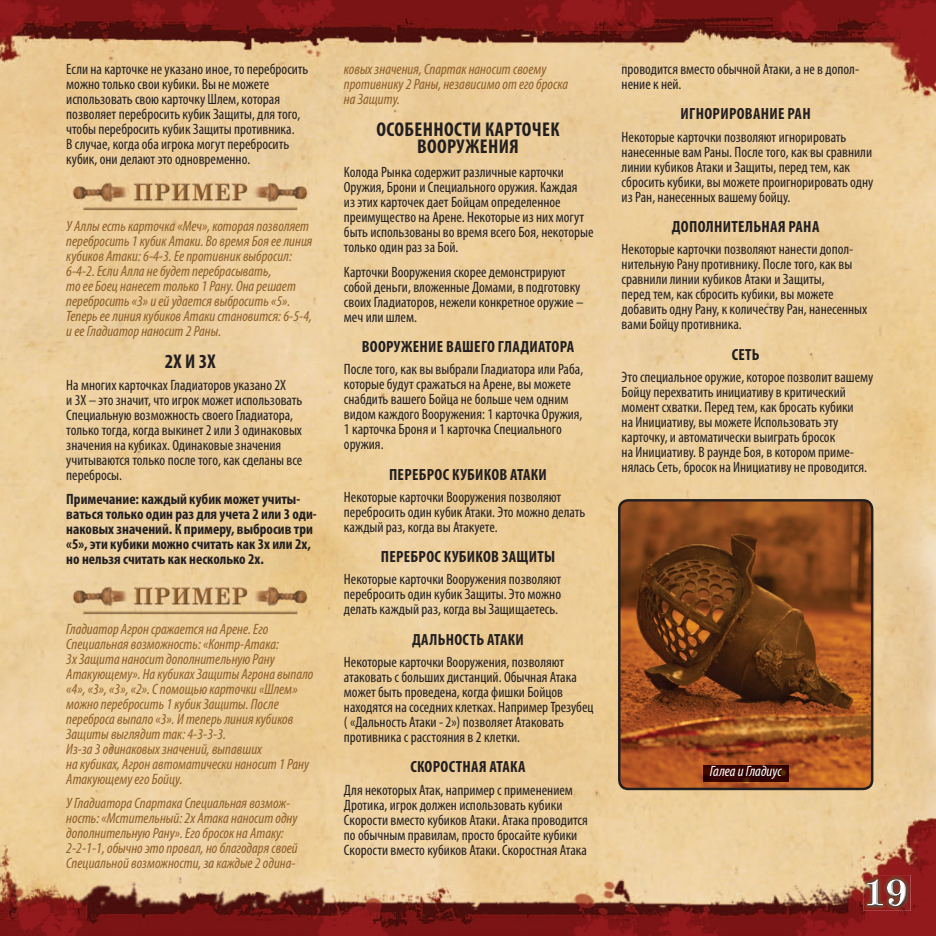
<style>
.page{position:relative;width:936px;height:936px;background:#fff}
.page>*{position:absolute;margin:0;border:0;box-sizing:border-box;transform-origin:0 0}
.t1{font:700 condensed 20px/17.5px "Myriad Pro";letter-spacing:.02em;color:#231f20;text-align:center}
.t2{font:700 condensed 16.25px "Myriad Pro";letter-spacing:.02em;color:#231f20}
.t3{font:condensed 15px/15px "Myriad Pro";color:#231f20}
.t4{font:italic condensed 15px/15px "Myriad Pro";color:#8c5d27}
.t5{font:700 condensed 15px/15px "Myriad Pro";color:#231f20}
.t6{font:italic condensed 15px "Myriad Pro";color:#fff}
</style>
<div class="page">
<img style="left:0;top:0;width:935px;height:935px">
<img style="left:863px;top:875px;width:47px;height:35px">
<img style="left:867px;top:879px;width:39px;height:27px">
<img style="left:63px;top:178px;width:254px;height:34px">
<img style="left:63px;top:582px;width:254px;height:34px">
<svg style="left:618px;top:499px;width:255px;height:291px;background:#84451c"></svg>
<img style="left:703px;top:765px;width:85px;height:16px">
<p class="t3" style="left:66px;top:61px;width:243px">Если на карточке не указано иное, то перебросить можно только свои кубики. Вы не можете использовать свою карточку Шлем, которая позволяет перебросить кубик Защиты, для того, чтобы перебросить кубик Защиты противника.<br>В случае, когда оба игрока могут перебросить кубик, они делают это одновременно.</p>
<p class="t4" style="left:66px;top:218px;width:248px">У Аллы есть карточка «Меч», которая позволяет перебросить 1 кубик Атаки. Во время Боя ее линия кубиков Атаки: 6-4-3. Ее противник выбросил:<br>6-4-2. Если Алла не будет перебрасывать,<br>то ее Боец нанесет только 1 Рану. Она решает перебросить «3» и ей удается выбросить «5».<br>Теперь ее линия кубиков Атаки становится: 6-5-4, и ее Гладиатор наносит 2 Раны.</p>
<h1 class="t1" style="left:165px;top:352px;width:52px">2Х И 3Х</h1>
<p class="t3" style="left:66px;top:377px;width:238px">На многих карточках Гладиаторов указано 2Х<br>и 3Х – это значит, что игрок может использовать Специальную возможность своего Гладиатора, только тогда, когда выкинет 2 или 3 одинаковых значения на кубиках. Одинаковые значения учитываются только после того, как сделаны все перебросы.</p>
<p class="t5" style="left:66px;top:491px;width:252px">Примечание: каждый кубик может учиты&shy;ваться только один раз для учета 2 или 3 оди&shy;наковых значений. К примеру, выбросив три «5», эти кубики можно считать как 3х или 2х, но нельзя считать как несколько 2х.</p>
<p class="t4" style="left:66px;top:621px;width:249px">Гладиатор Агрон сражается на Арене. Его Специальная возможность: «Контр-Атака:<br>3х Защита наносит дополнительную Рану Атакующему». На кубиках Защиты Агрона выпало «4», «3», «3», «2». С помощью карточки «Шлем» можно перебросить 1 кубик Защиты. После переброса выпало «3». И теперь линия кубиков Защиты выглядит так: 4-3-3-3.<br>Из-за 3 одинаковых значений, выпавших<br>на кубиках, Агрон автоматически наносит 1 Рану Атакующему его Бойцу.</p>
<p class="t4" style="left:66px;top:795px;width:233px">У Гладиатора Спартака Специальная возмож&shy;ность: «Мстительный: 2х Атака наносит одну дополнительную Рану». Его бросок на Атаку:<br>2-2-1-1, обычно это провал, но благодаря своей Специальной возможности, за каждые 2 одина-</p>
<p class="t4" style="left:344px;top:61px;width:226px">ковых значения, Спартак наносит своему противнику 2 Раны, независимо от его броска на Защиту.</p>
<h1 class="t1" style="left:376px;top:120px;width:184px">ОСОБЕННОСТИ КАРТОЧЕК<br>ВООРУЖЕНИЯ</h1>
<p class="t3" style="left:344px;top:165px;width:251px">Колода Рынка содержит различные карточки Оружия, Брони и Специального оружия. Каждая<br>из этих карточек дает Бойцам определенное преимущество на Арене. Некоторые из них могут быть использованы во время всего Боя, некоторые только один раз за Бой.</p>
<p class="t3" style="left:344px;top:264px;width:241px">Карточки Вооружения скорее демонстрируют собой деньги, вложенные Домами, в подготовку своих Гладиаторов, нежели конкретное оружие – меч или шлем.</p>
<p class="t2" style="left:362px;top:336px;width:214px">ВООРУЖЕНИЕ ВАШЕГО ГЛАДИАТОРА</p>
<p class="t3" style="left:344px;top:361px;width:241px">После того, как вы выбрали Гладиатора или Раба, которые будут сражаться на Арене, вы можете снабдить вашего Бойца не больше чем одним видом каждого Вооружения: 1 карточка Оружия, 1 карточка Броня и 1 карточка Специального оружия.</p>
<p class="t2" style="left:389px;top:464px;width:159px">ПЕРЕБРОС КУБИКОВ АТАКИ</p>
<p class="t3" style="left:344px;top:489px;width:243px">Некоторые карточки Вооружения позволяют перебросить один кубик Атаки. Это можно делать каждый раз, когда вы Атакуете.</p>
<p class="t2" style="left:381px;top:546px;width:176px">ПЕРЕБРОС КУБИКОВ ЗАЩИТЫ</p>
<p class="t3" style="left:344px;top:571px;width:219px;text-align:justify">Некоторые карточки Вооружения позволяют перебросить один кубик Защиты. Это можно делать каждый раз, когда вы Защищаетесь.</p>
<p class="t2" style="left:412px;top:629px;width:113px">ДАЛЬНОСТЬ АТАКИ</p>
<p class="t3" style="left:344px;top:654px;width:251px">Некоторые карточки Вооружения, позволяют атаковать с больших дистанций. Обычная Атака может быть проведена, когда фишки Бойцов находятся на соседних клетках. Например Трезубец ( «Дальность Атаки - 2») позволяет Атаковать противника с расстояния в 2 клетки.</p>
<p class="t2" style="left:410px;top:756px;width:117px">СКОРОСТНАЯ АТАКА</p>
<p class="t3" style="left:344px;top:781px;width:245px">Для некоторых Атак, например с применением Дротика, игрок должен использовать кубики Скорости вместо кубиков Атаки. Атака проводится по обычным правилам, просто бросайте кубики Скорости вместо кубиков Атаки. Скоростная Атака</p>
<p class="t3" style="left:621px;top:61px;width:239px">проводится вместо обычной Атаки, а не в допол&shy;нение к ней.</p>
<p class="t2" style="left:680px;top:104px;width:132px">ИГНОРИРОВАНИЕ РАН</p>
<p class="t3" style="left:621px;top:129px;width:253px">Некоторые карточки позволяют игнорировать нанесенные вам Раны. После того, как вы сравнили линии кубиков Атаки и Защиты, перед тем, как сбросить кубики, вы можете проигнорировать одну из Ран, нанесенных вашему бойцу.</p>
<p class="t2" style="left:671px;top:216px;width:149px">ДОПОЛНИТЕЛЬНАЯ РАНА</p>
<p class="t3" style="left:621px;top:241px;width:247px">Некоторые карточки позволяют нанести допол&shy;нительную Рану противнику. После того, как вы сравнили линии кубиков Атаки и Защиты,<br>перед тем, как сбросить кубики, вы можете добавить одну Рану, к количеству Ран, нанесенных вами Бойцу противника.</p>
<p class="t2" style="left:731px;top:344px;width:29px">СЕТЬ</p>
<p class="t3" style="left:621px;top:369px;width:253px">Это специальное оружие, которое позволит вашему Бойцу перехватить инициативу в критический момент схватки. Перед тем, как бросать кубики<br>на Инициативу, вы можете Использовать эту карточку, и автоматически выиграть бросок<br>на Инициативу. В раунде Боя, в котором приме&shy;нялась Сеть, бросок на Инициативу не проводится.</p>
<p class="t6" style="left:709px;top:762px;width:74px">Галеа и Гладиус</p>
</div>
